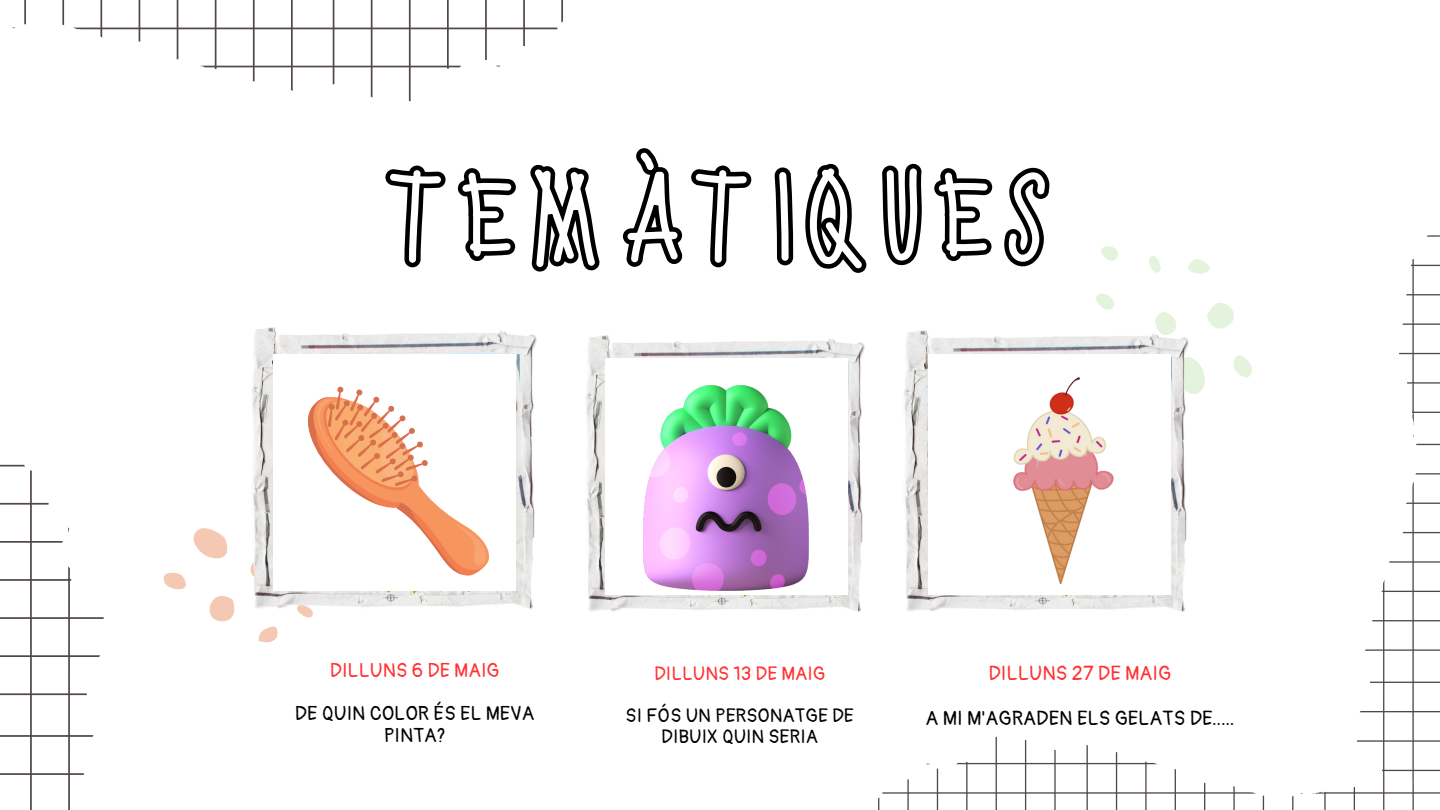
<style>
.page{position:relative;width:1440px;height:810px;background:#fff}
.page>*{position:absolute;margin:0;border:0;box-sizing:border-box;transform-origin:0 0}
.t1{font:20px "Pangolin";color:#000}
.t2{font:20px "Pangolin";color:#ff3131}
.t3{font:19.6px/21.8px "Pangolin";color:#000;text-align:center}
.t4{font:19.6px "Pangolin";color:#ff3131}
.t5{font:19px/21px "Pangolin";color:#000;text-align:center}
.t6{font:19px "Pangolin";color:#ff3131}
</style>
<div class="page">
<svg style="left:1359px;top:235px;width:81px;height:501px"></svg>
<svg style="left:878px;top:736px;width:562px;height:74px"></svg>
<svg style="left:385px;top:148px;width:665px;height:125px"></svg>
<svg style="left:163px;top:528px;width:115px;height:115px"></svg>
<img style="left:252px;top:327px;width:284px;height:285px">
<img style="left:586px;top:336px;width:278px;height:277px">
<svg style="left:1188px;top:259px;width:22px;height:15px"></svg>
<svg style="left:1155px;top:303px;width:97px;height:91px"></svg>
<svg style="left:1149px;top:256px;width:12px;height:17px"></svg>
<svg style="left:1095px;top:293px;width:19px;height:17px"></svg>
<svg style="left:1101px;top:246px;width:17px;height:15px"></svg>
<img style="left:904px;top:330px;width:284px;height:282px">
<svg style="left:0;top:464px;width:104px;height:346px"></svg>
<svg style="left:12px;top:0;width:551px;height:101px"></svg>
<div style="left:273px;top:354px;width:243px;height:237px;background:#fff"></div>
<div style="left:605px;top:358px;width:242px;height:237px;background:#fff"></div>
<div style="left:928px;top:354px;width:243px;height:241px;background:#fff"></div>
<svg style="left:293px;top:387px;width:196px;height:231px"></svg>
<img style="left:1013px;top:378px;width:101px;height:207px">
<img style="left:644px;top:385px;width:165px;height:206px">
<p class="t4" style="left:330px;top:658px;width:171px">DILLUNS 6 DE MAIG</p>
<p class="t3" style="left:295px;top:703px;width:241px">DE QUIN COLOR ÉS EL MEVA<br>PINTA?</p>
<p class="t6" style="left:654px;top:662px;width:173px">DILLUNS 13 DE MAIG</p>
<p class="t5" style="left:626px;top:705px;width:230px">SI FÓS UN PERSONATGE DE<br>DIBUIX QUIN SERIA</p>
<p class="t2" style="left:988px;top:661px;width:185px">DILLUNS 27 DE MAIG</p>
<p class="t1" style="left:925px;top:706px;width:311px">A MI M'AGRADEN ELS GELATS DE.....</p>
</div>
